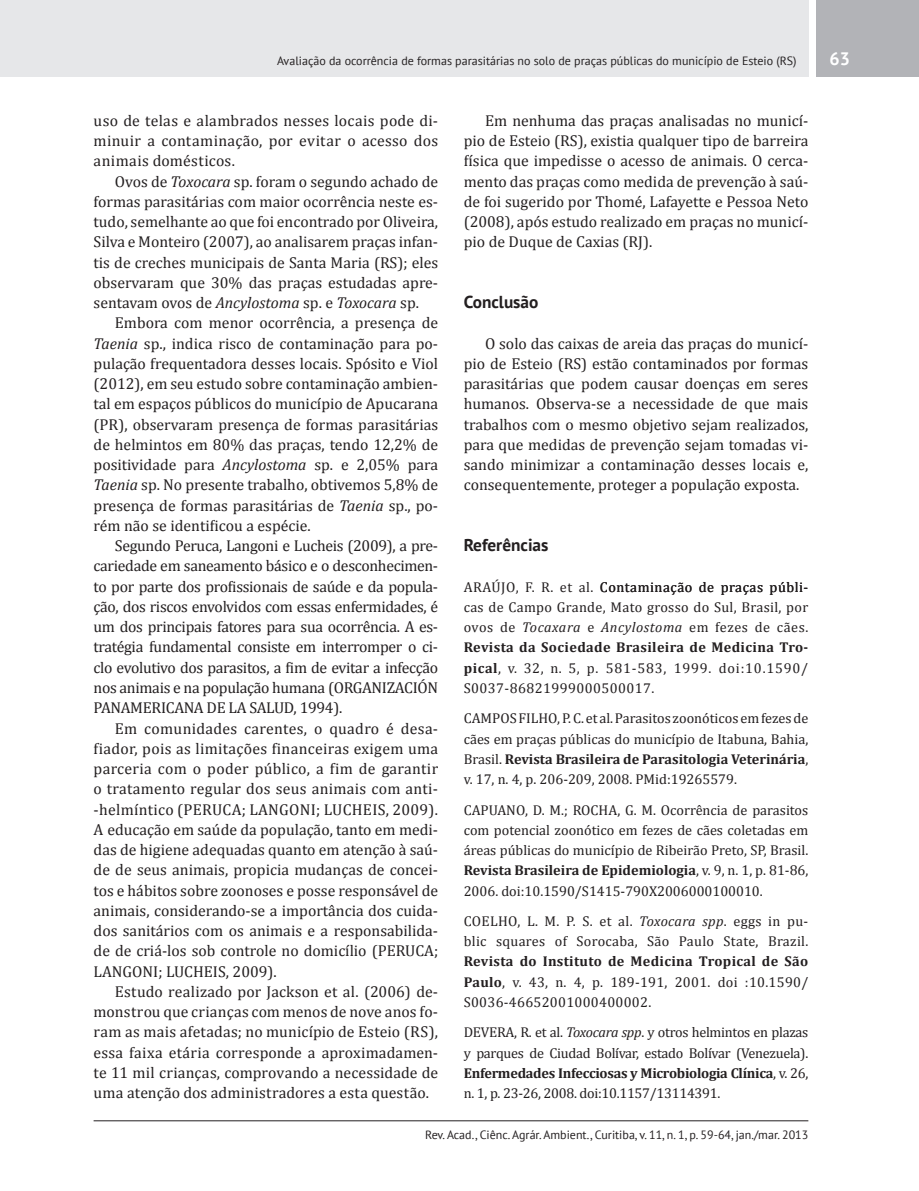
<style>
.page{position:relative;width:919px;height:1191px;background:#fff}
.page>*{position:absolute;margin:0;border:0;box-sizing:border-box;transform-origin:0 0}
.t1{font:700 18px "PT Sans";color:#fff}
.Título_1{font:700 17.25px "PT Sans";color:#231f20}
.Corpo_de_texto{font:15.75px/20.2px "Cambria";color:#231f20;text-align:justify}
.Referências{font:14.25px/20.2px "Cambria";color:#231f20;text-align:justify}
.t2{font:12px "PT Sans";color:#231f20}
.s1{font-style:italic}
.s2{font-weight:700}
</style>
<div class="page">
<div style="left:0;top:0;width:808px;height:77px;background:#e6e7e9"></div>
<div style="left:816px;top:0;width:102px;height:77px;background:#b2b3b7"></div>
<hr style="left:94px;top:1120px;width:714px;height:1px;background:#231f20">
<p class="t2" style="left:277px;top:53px;width:521px">Avaliação da ocorrência de formas parasitárias no solo de praças públicas do município de Esteio (RS)</p>
<p class="t1" style="left:829px;top:47px;width:22px">63</p>
<p class="Corpo_de_texto" style="left:94px;top:110px;width:346px">uso de telas e alambrados nesses locais pode di&shy;minuir a contaminação, por evitar o acesso dos animais domésticos.</p>
<p class="Corpo_de_texto" style="left:94px;top:171px;width:346px;text-indent:21px">Ovos de <span class="s1">Toxocara</span> sp. foram o segundo achado de formas parasitárias com maior ocorrência neste es&shy;tudo, semelhante ao que foi encontrado por Oliveira, Silva e Monteiro (2007), ao analisarem praças infan&shy;tis de creches municipais de Santa Maria (RS); eles observaram que 30% das praças estudadas apre&shy;sentavam ovos de <span class="s1">Ancylostoma</span> sp. e <span class="s1">Toxocara</span> sp.</p>
<p class="Corpo_de_texto" style="left:94px;top:313px;width:346px;text-indent:21px">Embora com menor ocorrência, a presença de <span class="s1">Taenia</span> sp., indica risco de contaminação para po&shy;pulação frequentadora desses locais. Spósito e Viol (2012), em seu estudo sobre contaminação ambien&shy;tal em espaços públicos do município de Apucarana (PR), observaram presença de formas parasitárias de helmintos em 80% das praças, tendo 12,2% de positividade para <span class="s1">Ancylostoma</span> sp. e 2,05% para <span class="s1">Taenia</span> sp. No presente trabalho, obtivemos 5,8% de presença de formas parasitárias de <span class="s1">Taenia</span> sp., po&shy;rém não se identificou a espécie.</p>
<p class="Corpo_de_texto" style="left:94px;top:535px;width:346px;text-indent:21px">Segundo Peruca, Langoni e Lucheis (2009), a pre&shy;cariedade em saneamento básico e o desconhecimen&shy;to por parte dos profissionais de saúde e da popula&shy;ção, dos riscos envolvidos com essas enfermidades, é um dos principais fatores para sua ocorrência. A es&shy;tratégia fundamental consiste em interromper o ci&shy;clo evolutivo dos parasitos, a fim de evitar a infecção nos animais e na população humana (ORGANIZACIÓN PANAMERICANA DE LA SALUD, 1994).</p>
<p class="Corpo_de_texto" style="left:94px;top:718px;width:346px;text-indent:21px">Em comunidades carentes, o quadro é desa&shy;fiador, pois as limitações financeiras exigem uma parceria com o poder público, a fim de garantir o tratamento regular dos seus animais com anti--helmíntico (PERUCA; LANGONI; LUCHEIS, 2009).<br>A educação em saúde da população, tanto em medi&shy;das de higiene adequadas quanto em atenção à saú&shy;de de seus animais, propicia mudanças de concei&shy;tos e hábitos sobre zoonoses e posse responsável de animais, considerando-se a importância dos cuida&shy;dos sanitários com os animais e a responsabilida&shy;de de criá-los sob controle no domicílio (PERUCA; LANGONI; LUCHEIS, 2009).</p>
<p class="Corpo_de_texto" style="left:94px;top:981px;width:346px;text-indent:21px">Estudo realizado por Jackson et al. (2006) de&shy;monstrou que crianças com menos de nove anos fo&shy;ram as mais afetadas; no município de Esteio (RS), essa faixa etária corresponde a aproximadamen&shy;te 11 mil crianças, comprovando a necessidade de uma atenção dos administradores a esta questão.</p>
<p class="Corpo_de_texto" style="left:463px;top:110px;width:346px;text-indent:21px">Em nenhuma das praças analisadas no municí&shy;pio de Esteio (RS), existia qualquer tipo de barreira física que impedisse o acesso de animais. O cerca&shy;mento das praças como medida de prevenção à saú&shy;de foi sugerido por Thomé, Lafayette e Pessoa Neto (2008), após estudo realizado em praças no municí&shy;pio de Duque de Caxias (RJ).</p>
<p class="Título_1" style="left:463px;top:290px;width:76px">Conclusão</p>
<p class="Corpo_de_texto" style="left:463px;top:333px;width:346px;text-indent:21px">O solo das caixas de areia das praças do municí&shy;pio de Esteio (RS) estão contaminados por formas parasitárias que podem causar doenças em seres humanos. Observa-se a necessidade de que mais trabalhos com o mesmo objetivo sejam realizados, para que medidas de prevenção sejam tomadas vi&shy;sando minimizar a contaminação desses locais e, consequentemente, proteger a população exposta.</p>
<p class="Título_1" style="left:463px;top:533px;width:86px">Referências</p>
<p class="Referências" style="left:463px;top:576px;width:346px">ARAÚJO, F. R. et al. Contaminação de praças públi&shy;cas de Campo Grande, Mato grosso do Sul, Brasil, por ovos de <span class="s1">Tocaxara</span> e <span class="s1">Ancylostoma</span> em fezes de cães.<br><span class="s2">Revista da Sociedade Brasileira de Medicina Tro&shy;pical</span>, v. 32, n. 5, p. 581-583, 1999. doi:10.1590/ S0037-86821999000500017.</p>
<p class="Referências" style="left:463px;top:708px;width:346px">CAMPOS FILHO, P. C. et al. Parasitos zoonóticos em fezes de cães em praças públicas do município de Itabuna, Bahia, Brasil. <span class="s2">Revista Brasileira de Parasitologia Veterinária</span>, v. 17, n. 4, p. 206-209, 2008. PMid:19265579.</p>
<p class="Referências" style="left:463px;top:799px;width:346px">CAPUANO, D. M.; ROCHA, G. M. Ocorrência de parasitos com potencial zoonótico em fezes de cães coletadas em áreas públicas do município de Ribeirão Preto, SP, Brasil.<br><span class="s2">Revista Brasileira de Epidemiologia</span>, v. 9, n. 1, p. 81-86, 2006. doi:10.1590/S1415-790X2006000100010.</p>
<p class="Referências" style="left:463px;top:911px;width:346px">COELHO, L. M. P. S. et al. <span class="s1">Toxocara spp</span>. eggs in pu&shy;blic squares of Sorocaba, São Paulo State, Brazil.<br><span class="s2">Revista do Instituto de Medicina Tropical de São Paulo</span>, v. 43, n. 4, p. 189-191, 2001. doi :10.1590/ S0036-46652001000400002.</p>
<p class="Referências" style="left:463px;top:1022px;width:346px">DEVERA, R. et al. <span class="s1">Toxocara spp</span>. y otros helmintos en plazas y parques de Ciudad Bolívar, estado Bolívar (Venezuela).<br><span class="s2">Enfermedades Infecciosas y Microbiologia Clínica</span>, v. 26, n. 1, p. 23-26, 2008. doi:10.1157/13114391.</p>
<p class="t2" style="left:425px;top:1126px;width:384px">Rev. Acad., Ciênc. Agrár. Ambient., Curitiba, v. 11, n. 1, p. 59-64, jan./mar. 2013</p>
</div>
